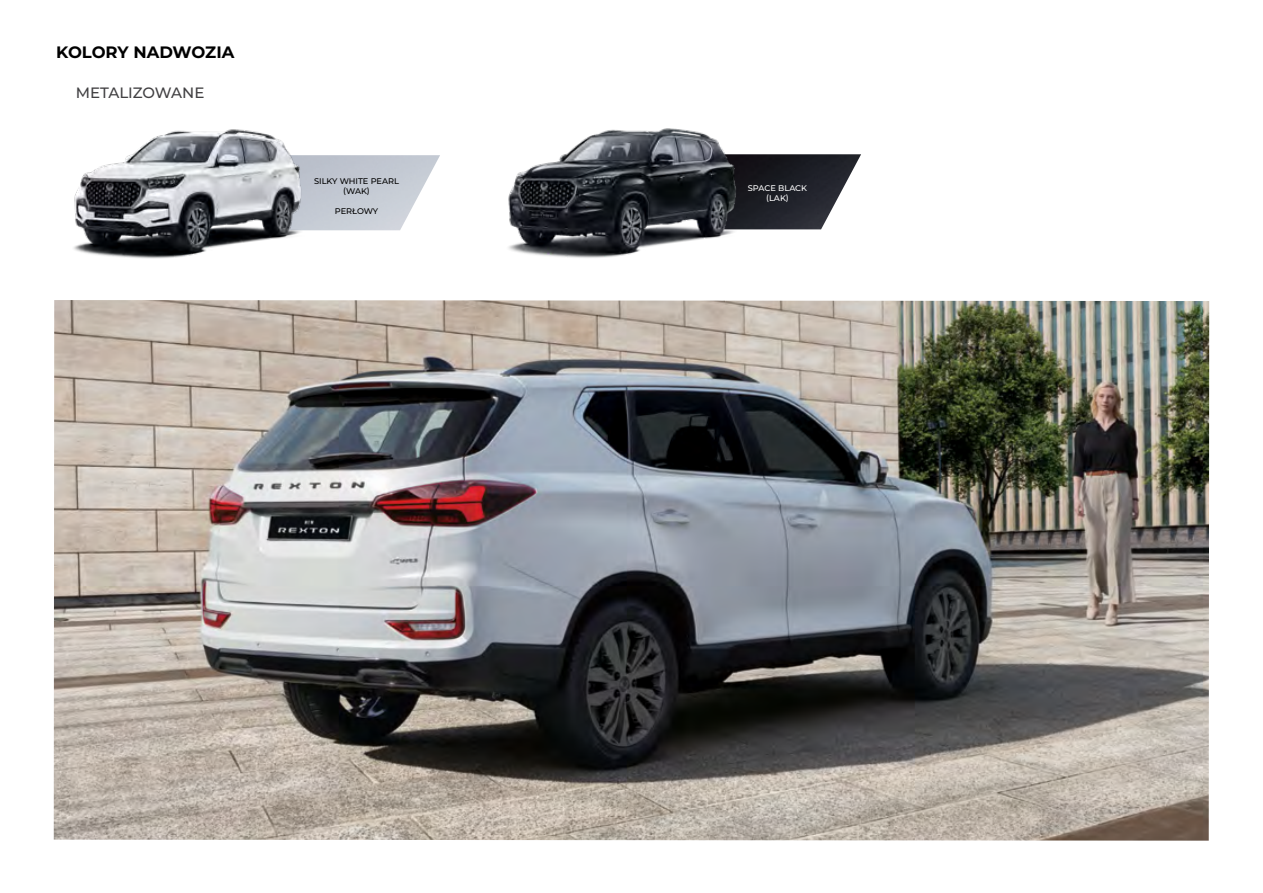
<style>
.page{position:relative;width:1263px;height:893px;background:#fff}
.page>*{position:absolute;margin:0;border:0;box-sizing:border-box;transform-origin:0 0}
.t1{font:700 16.5px "Montserrat";letter-spacing:-.005em;color:#000}
.t2{font:500 15px "Montserrat";color:#414042}
.t3{font:500 8.25px/9.9px "Montserrat";color:#000;text-align:center}
.t4{font:500 8.25px/9.9px "Montserrat";color:#fff;text-align:center}
</style>
<div class="page">
<img style="left:311px;top:155px;width:129px;height:75px">
<img style="left:746px;top:154px;width:115px;height:75px">
<img style="left:54px;top:300px;width:1155px;height:541px">
<img style="left:73px;top:129px;width:238px;height:130px">
<img style="left:508px;top:128px;width:238px;height:130px">
<h1 class="t1" style="left:56px;top:40px;width:180px">KOLORY NADWOZIA</h1>
<h2 class="t2" style="left:76px;top:82px;width:130px">METALIZOWANE</h2>
<p class="t3" style="left:314px;top:176px;width:86px">SILKY WHITE PEARL (WAK)</p>
<p class="t3" style="left:335px;top:205px;width:45px">PERŁOWY</p>
<p class="t4" style="left:748px;top:183px;width:61px">SPACE BLACK (LAK)</p>
</div>
